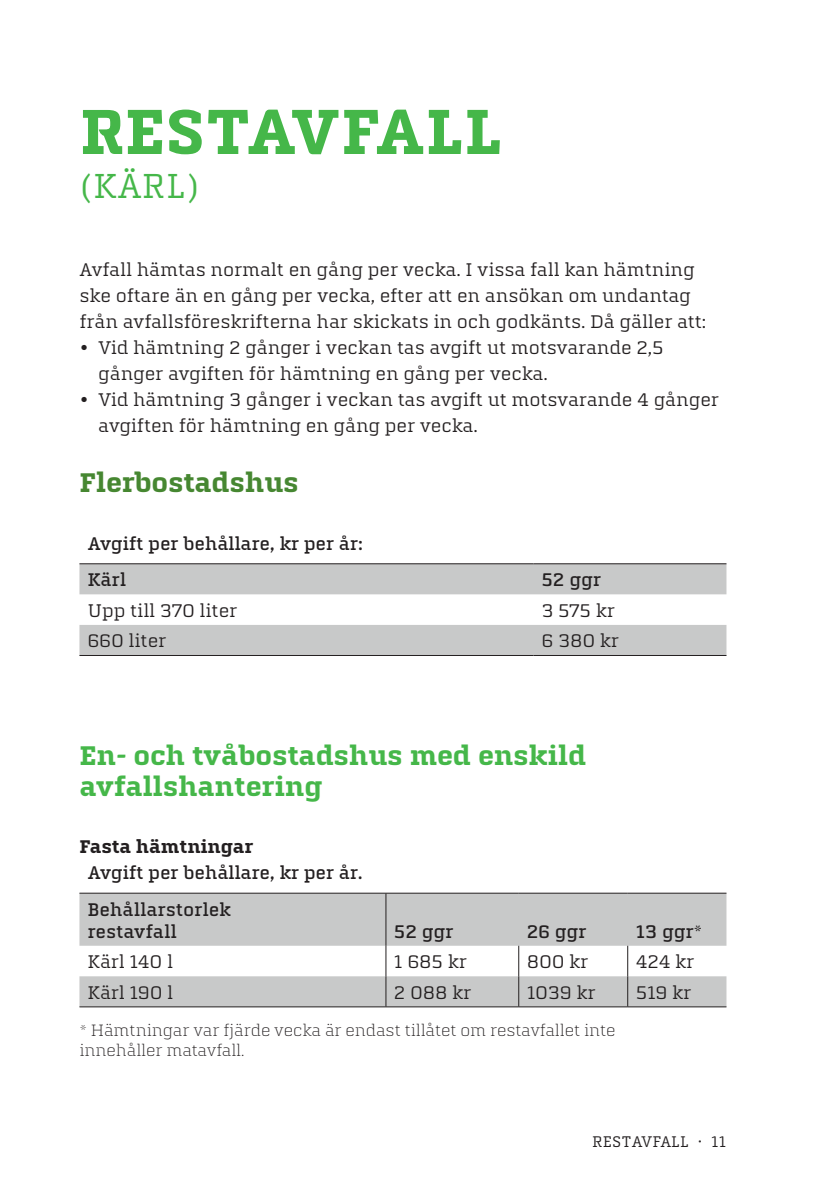
<style>
.page{position:relative;width:840px;height:1191px;background:#fff}
.page>*{position:absolute;margin:0;border:0;box-sizing:border-box;transform-origin:0 0}
.Rubrik_1{font:700 66px "Quitador For Jarfalla";letter-spacing:-.005em;color:#45b749}
.Rubrik_1-2{font:36px "Quitador For Jarfalla";color:#45b749}
.Rubrik_2{font:700 28px/30px "Quitador For Jarfalla";letter-spacing:-.01em;color:#45b749}
.Bröd_1{font:700 28px "Quitador For Jarfalla";letter-spacing:-.01em;color:#468731}
.Bröd_1-2{font:19px/26px "Quitador For Jarfalla";letter-spacing:-.01em;color:#231f20}
.Bröd_1-3{font:500 19px/22px "Quitador For Jarfalla";letter-spacing:-.01em;color:#231f20}
.Rubrik_4_tabell{font:500 19px "Quitador For Jarfalla";letter-spacing:-.02em;color:#231f20}
.Rubrik_3{font:500 19px "Quitador For Jarfalla";letter-spacing:-.02em;color:#231f20}
.Rubrik_3-2{font:700 19px "Quitador For Jarfalla";letter-spacing:-.01em;color:#231f20}
.Fotnot{font:300 17px/20px "Quitador For Jarfalla";letter-spacing:-.01em;color:#231f20}
.Bröd_1-4{font:16px "Quitador For Jarfalla";color:#231f20}
.s1{font-size:18px}
</style>
<div class="page">
<svg style="left:79px;top:564px;width:647px;height:91px;fill:#c8c9c9"></svg>
<hr style="left:79px;top:563px;width:454px;height:1px;background:#231f20">
<hr style="left:533px;top:563px;width:193px;height:1px;background:#231f20">
<hr style="left:79px;top:655px;width:454px;height:1px;background:#231f20">
<hr style="left:533px;top:655px;width:193px;height:1px;background:#231f20">
<svg style="left:79px;top:894px;width:647px;height:112px;fill:#c8c9c9"></svg>
<hr style="left:79px;top:1006px;width:307px;height:1px;background:#231f20">
<hr style="left:386px;top:1006px;width:132px;height:1px;background:#231f20">
<hr style="left:518px;top:1006px;width:109px;height:1px;background:#231f20">
<hr style="left:627px;top:1006px;width:99px;height:1px;background:#231f20">
<hr style="left:518px;top:945px;width:1px;height:31px;background:#231f20">
<hr style="left:627px;top:945px;width:1px;height:31px;background:#231f20">
<hr style="left:518px;top:976px;width:1px;height:30px;background:#231f20">
<hr style="left:627px;top:976px;width:1px;height:30px;background:#231f20">
<hr style="left:385px;top:893px;width:1px;height:52px;background:#231f20">
<hr style="left:385px;top:945px;width:1px;height:31px;background:#231f20">
<hr style="left:385px;top:976px;width:1px;height:30px;background:#231f20">
<hr style="left:79px;top:893px;width:307px;height:1px;background:#231f20">
<hr style="left:386px;top:893px;width:132px;height:1px;background:#231f20">
<hr style="left:518px;top:893px;width:109px;height:1px;background:#231f20">
<hr style="left:627px;top:893px;width:99px;height:1px;background:#231f20">
<p class="Rubrik_1" style="left:80px;top:96px;width:424px">RESTAVFALL</p>
<p class="Rubrik_1-2" style="left:79px;top:167px;width:122px">(KÄRL)</p>
<p class="Bröd_1-2" style="left:79px;top:257px;width:628px">Avfall hämtas normalt en gång per vecka. I vissa fall kan hämtning ske oftare än en gång per vecka, efter att en ansökan om undantag från avfallsföreskrifterna har skickats in och godkänts. Då gäller att:</p>
<p class="Bröd_1-2" style="left:98px;top:335px;width:566px;text-indent:-19px">• Vid hämtning 2 gånger i veckan tas avgift ut motsvarande 2,5 gånger avgiften för hämtning en gång per vecka.</p>
<p class="Bröd_1-2" style="left:98px;top:387px;width:622px;text-indent:-19px">• Vid hämtning 3 gånger i veckan tas avgift ut motsvarande 4 gånger avgiften för hämtning en gång per vecka.</p>
<p class="Bröd_1" style="left:79px;top:467px;width:221px">Flerbostadshus</p>
<p class="Rubrik_4_tabell" style="left:88px;top:533px;width:276px">Avgift per behållare, kr per år:</p>
<p class="Bröd_1-3" style="left:87px;top:569px;width:40px">Kärl</p>
<p class="Bröd_1-3" style="left:541px;top:569px;width:61px">52 ggr</p>
<p class="Bröd_1-2" style="left:87px;top:597px;width:151px">Upp till 370 liter</p>
<p class="Bröd_1-2" style="left:541px;top:597px;width:75px">3 575 kr</p>
<p class="Bröd_1-2" style="left:87px;top:628px;width:80px">660 liter</p>
<p class="Bröd_1-2" style="left:541px;top:628px;width:79px">6 380 kr</p>
<p class="Rubrik_2" style="left:79px;top:741px;width:508px">En- och tvåbostadshus med enskild avfallshantering</p>
<p class="Rubrik_3-2" style="left:79px;top:836px;width:175px">Fasta hämtningar</p>
<p class="Rubrik_3" style="left:88px;top:862px;width:276px">Avgift per behållare, kr per år.</p>
<p class="Bröd_1-3" style="left:87px;top:898px;width:145px">Behållarstorlek restavfall</p>
<p class="Bröd_1-3" style="left:394px;top:920px;width:61px">52 ggr</p>
<p class="Bröd_1-3" style="left:526px;top:920px;width:61px">26 ggr</p>
<p class="Bröd_1-3" style="left:635px;top:920px;width:68px">13 ggr*</p>
<p class="Bröd_1-2" style="left:87px;top:949px;width:87px">Kärl 140 l</p>
<p class="Bröd_1-2" style="left:394px;top:949px;width:74px">1 685 kr</p>
<p class="Bröd_1-2" style="left:526px;top:949px;width:63px">800 kr</p>
<p class="Bröd_1-2" style="left:635px;top:949px;width:60px">424 kr</p>
<p class="Bröd_1-2" style="left:87px;top:979px;width:87px">Kärl 190 l</p>
<p class="Bröd_1-2" style="left:394px;top:979px;width:79px">2 088 kr</p>
<p class="Bröd_1-2" style="left:526px;top:979px;width:70px">1039 kr</p>
<p class="Bröd_1-2" style="left:635px;top:979px;width:57px">519 kr</p>
<p class="Fotnot" style="left:79px;top:1020px;width:537px">* Hämtningar var fjärde vecka är endast tillåtet om restavfallet inte innehåller matavfall.</p>
<p class="Bröd_1-4" style="left:592px;top:1132px;width:136px">RESTAVFALL <span class="s1">·</span> 11</p>
</div>
